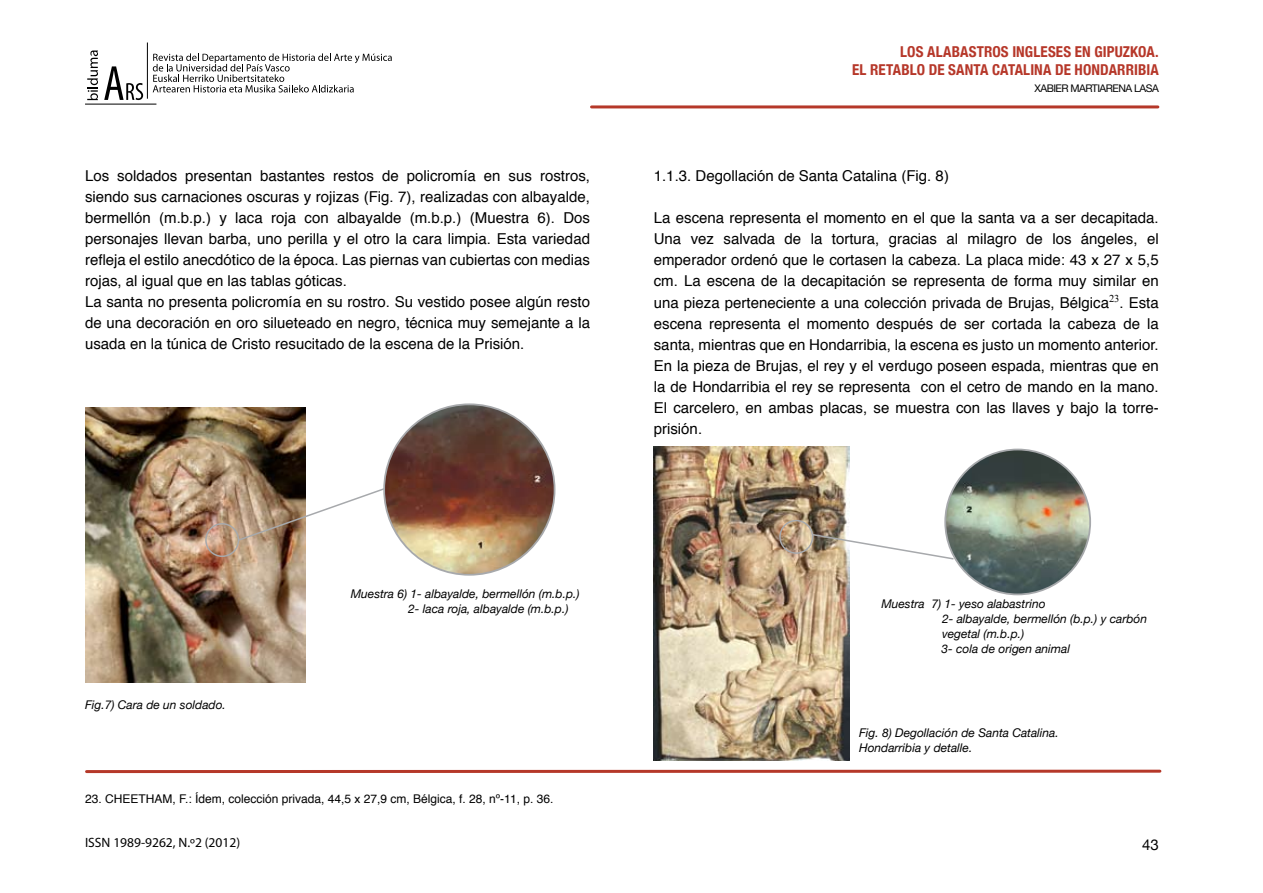
<style>
.page{position:relative;width:1263px;height:893px;background:#fff}
.page>*{position:absolute;margin:0;border:0;box-sizing:border-box;transform-origin:0 0}
.t1{font:15px/21px "Helvetica";color:#000}
.t2{font:700 condensed 15px/18px "Helvetica Neue";letter-spacing:.01em;color:#b63729;text-align:right}
.t3{font:15px "Helvetica Neue";color:#000}
.t4{font:13.5px "Myriad Pro";color:#000}
.t5{font:italic 12px/15px "Helvetica Neue";color:#000}
.t6{font:12px "Helvetica";color:#000}
.t7{font:10.5px "Helvetica Neue";letter-spacing:-.05em;color:#000}
</style>
<div class="page">
<svg style="left:104px;top:66px;width:39px;height:34px"></svg>
<svg style="left:87px;top:50px;width:11px;height:50px"></svg>
<hr style="left:85px;top:104px;width:71px;height:1px;background:#000">
<svg style="left:153px;top:53px;width:239px;height:39px"></svg>
<hr style="left:147px;top:43px;width:1px;height:56px;background:#000">
<hr style="left:591px;top:105px;width:567px;height:3px;background:#b53829">
<hr style="left:87px;top:770px;width:1073px;height:3px;background:#b53829">
<img style="left:85px;top:407px;width:221px;height:276px">
<img style="left:384px;top:404px;width:171px;height:171px;border-radius:85px">
<svg style="left:236px;top:487px;width:150px;height:55px"></svg>
<div style="left:205px;top:523px;width:34px;height:34px;border:2px solid #a7a9ac;border-radius:50%"></div>
<img style="left:654px;top:446px;width:196px;height:314px">
<img style="left:945px;top:449px;width:145px;height:145px;border-radius:72px">
<svg style="left:811px;top:533px;width:144px;height:28px"></svg>
<div style="left:779px;top:520px;width:34px;height:34px;border:2px solid #a7a9ac;border-radius:50%"></div>
<p class="t2" style="left:852px;top:42px;width:308px">LOS ALABASTROS INGLESES EN GIPUZKOA.<br>EL RETABLO DE SANTA CATALINA DE HONDARRIBIA</p>
<p class="t7" style="left:1034px;top:82px;width:126px">XABIER MARTIARENA LASA</p>
<p class="t1" style="left:85px;top:166px;width:506px">Los soldados presentan bastantes restos de policromía en sus rostros, siendo sus carnaciones oscuras y rojizas (Fig. 7), realizadas con albayalde, bermellón (m.b.p.) y laca roja con albayalde (m.b.p.) (Muestra 6). Dos personajes llevan barba, uno perilla y el otro la cara limpia. Esta variedad refleja el estilo anecdótico de la época. Las piernas van cubiertas con medias rojas, al igual que en las tablas góticas.<br>La santa no presenta policromía en su rostro. Su vestido posee algún resto de una decoración en oro silueteado en negro, técnica muy semejante a la usada en la túnica de Cristo resucitado de la escena de la Prisión.</p>
<p class="t1" style="left:654px;top:166px;width:297px">1.1.3. Degollación de Santa Catalina (Fig. 8)</p>
<p class="t1" style="left:654px;top:208px;width:506px;text-align:justify">La escena representa el momento en el que la santa va a ser decapitada.<br>Una vez salvada de la tortura, gracias al milagro de los ángeles, el emperador ordenó que le cortasen la cabeza. La placa mide: 43 x 27 x 5,5 cm. La escena de la decapitación se representa de forma muy similar en una pieza perteneciente a una colección privada de Brujas, Bélgica<sup>23</sup>. Esta escena representa el momento después de ser cortada la cabeza de la santa, mientras que en Hondarribia, la escena es justo un momento anterior.<br>En la pieza de Brujas, el rey y el verdugo poseen espada, mientras que en la de Hondarribia el rey se representa con el cetro de mando en la mano.<br>El carcelero, en ambas placas, se muestra con las llaves y bajo la torre&shy;prisión.</p>
<p class="t5" style="left:85px;top:697px;width:142px">Fig.7) Cara de un soldado.</p>
<p class="t5" style="left:408px;top:586px;width:173px;text-indent:-57px">Muestra 6) 1- albayalde, bermellón (m.b.p.)<br>2- laca roja, albayalde (m.b.p.)</p>
<p class="t6" style="left:85px;top:790px;width:470px">23. CHEETHAM, F.: Ídem, colección privada, 44,5 x 27,9 cm, Bélgica, f. 28, nº-11, p. 36.</p>
<p class="t4" style="left:85px;top:835px;width:157px">ISSN 1989-9262, N.º2 (2012)</p>
<p class="t5" style="left:941px;top:596px;width:207px;text-indent:-60px">Muestra 7) 1- yeso alabastrino<br>2- albayalde, bermellón (b.p.) y carbón vegetal (m.b.p.)<br>3- cola de origen animal</p>
<p class="t5" style="left:859px;top:724px;width:201px">Fig. 8) Degollación de Santa Catalina.<br>Hondarribia y detalle.</p>
<p class="t3" style="left:1142px;top:836px;width:18px">43</p>
</div>
